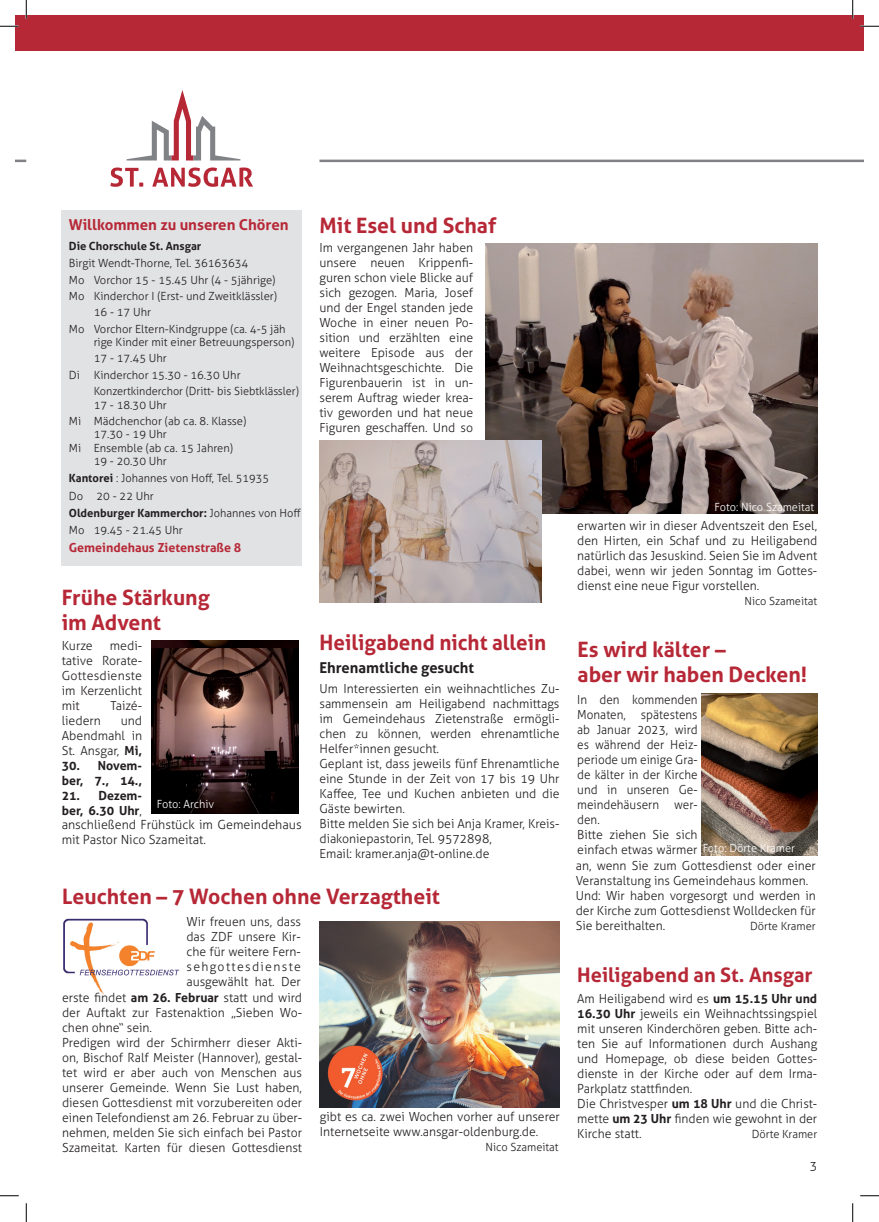
<style>
.page{position:relative;width:879px;height:1222px;background:#fff}
.page>*{position:absolute;margin:0;border:0;box-sizing:border-box;transform-origin:0 0}
.t1{font:700 21.25px/25.5px "Aller";color:#b72837}
.t2{font:700 20px "Aller";color:#b72837}
.t3{font:700 15px "Aller";color:#b72837}
.t4{font:700 15px "Aller";color:#231f20}
.t5{font:300 12.62px/15.1px "Aller";color:#231f20}
.t6{font:300 12.5px/15px "Aller";color:#231f20;text-align:justify}
.t7{font:300 12.5px/15.1px "Aller";color:#231f20;scale:.94 1}
.t8{font:700 12.5px/15px "Aller";color:#231f20}
.t9{font:700 12.5px "Aller";color:#b72837}
.t10{font:300 12.5px "Aller";letter-spacing:.11em;color:#231f20}
.t11{font:300 11.25px/17px "Aller";color:#231f20}
.t12{font:300 11.25px "Aller";color:#fff}
.t13{font:700 11.25px "Aller";color:#231f20}
.s1{font-weight:700}
.s2{font-weight:300}
</style>
<div class="page">
<div style="left:16px;top:16px;width:10px;height:35px;background:#b72837"></div>
<div style="left:26px;top:16px;width:836px;height:35px;background:#b72837"></div>
<div style="left:62px;top:211px;width:239px;height:355px;background:#e1e2e4"></div>
<img style="left:151px;top:641px;width:147px;height:172px">
<img style="left:63px;top:918px;width:117px;height:77px">
<img style="left:320px;top:921px;width:239px;height:187px">
<img style="left:485px;top:243px;width:331px;height:270px">
<img style="left:320px;top:440px;width:221px;height:162px">
<img style="left:701px;top:693px;width:116px;height:162px">
<svg style="left:16px;top:160px;width:9px;height:2px"></svg>
<svg style="left:126px;top:90px;width:114px;height:70px"></svg>
<svg style="left:110px;top:167px;width:143px;height:20px"></svg>
<hr style="left:320px;top:160px;width:542px;height:2px;background:#808285">
<svg style="left:0;top:25px;width:19px;height:2px"></svg>
<svg style="left:860px;top:25px;width:18px;height:2px"></svg>
<svg style="left:0;top:1195px;width:19px;height:1px"></svg>
<svg style="left:860px;top:1195px;width:18px;height:1px"></svg>
<svg style="left:25px;top:0;width:2px;height:19px"></svg>
<svg style="left:25px;top:1203px;width:2px;height:19px"></svg>
<svg style="left:851px;top:0;width:2px;height:19px"></svg>
<svg style="left:852px;top:1203px;width:1px;height:19px"></svg>
<p class="t3" style="left:69px;top:215px;width:221px">Willkommen zu unseren Chören</p>
<p class="t13" style="left:69px;top:239px;width:134px">Die Chorschule St. Ansgar</p>
<p class="t11" style="left:69px;top:255px;width:181px">Birgit Wendt-Thorne, Tel. 36163634</p>
<p class="t11" style="left:69px;top:271px;width:208px">Mo Vorchor 15 - 15.45 Uhr (4 - 5jährige)</p>
<p class="t11" style="left:69px;top:287px;width:210px">Mo Kinderchor I (Erst- und Zweitklässler)</p>
<p class="t11" style="left:94px;top:304px;width:59px">16 - 17 Uhr</p>
<p class="t11" style="left:69px;top:320px;width:218px">Mo Vorchor Eltern-Kindgruppe (ca. 4-5 jäh</p>
<p class="t11" style="left:94px;top:334px;width:202px">rige Kinder mit einer Betreuungsperson)</p>
<p class="t11" style="left:94px;top:350px;width:75px">17 - 17.45 Uhr</p>
<p class="t11" style="left:69px;top:366px;width:173px">Di Kinderchor 15.30 - 16.30 Uhr</p>
<p class="t11" style="left:94px;top:383px;width:207px">Konzertkinderchor (Dritt- bis Siebtklässler)</p>
<p class="t11" style="left:69px;top:396px;width:179px;line-height:16.4px;text-indent:25px">17 - 18.30 Uhr<br>Mi Mädchenchor (ab ca. 8. Klasse)</p>
<p class="t11" style="left:94px;top:426px;width:75px">17.30 - 19 Uhr</p>
<p class="t11" style="left:69px;top:439px;width:166px">Mi Ensemble (ab ca. 15 Jahren)</p>
<p class="t11" style="left:94px;top:453px;width:75px">19 - 20.30 Uhr</p>
<p class="t11" style="left:69px;top:470px;width:233px"><span class="s1">Kantorei</span> : Johannes von Hoff, Tel. 51935<br>Do 20 - 22 Uhr<br><span class="s1">Oldenburger Kammerchor:</span> Johannes von Hoff<br>Mo 19.45 - 21.45 Uhr</p>
<p class="t9" style="left:69px;top:540px;width:174px">Gemeindehaus Zietenstraße 8</p>
<h1 class="t1" style="left:62px;top:584px;width:149px">Frühe Stärkung im Advent</h1>
<p class="t6" style="left:62px;top:638px;width:33px">Kurze</p>
<p class="t6" style="left:62px;top:638px;width:82px;text-indent:48px">medi&shy;tative Rorate-Gottesdienste im Kerzenlicht mit</p>
<p class="t6" style="left:110px;top:698px;width:33px">Taizé-</p>
<p class="t6" style="left:62px;top:713px;width:82px;text-indent:59px">und Abendmahl in St. Ansgar, <span class="s1">Mi,</span></p>
<p class="t8" style="left:62px;top:758px;width:82px">30. Novem&shy;ber, 7., 14.,</p>
<p class="t8" style="left:62px;top:788px;width:82px">21. Dezem&shy;ber, 6.30 Uhr<span class="s2">,</span></p>
<p class="t6" style="left:62px;top:713px;width:41px">liedern</p>
<p class="t12" style="left:157px;top:797px;width:59px">Foto: Archiv</p>
<p class="t5" style="left:62px;top:817px;width:241px">anschließend Frühstück im Gemeindehaus mit Pastor Nico Szameitat.</p>
<h1 class="t1" style="left:319px;top:213px;width:178px">Mit Esel und Schaf</h1>
<p class="t6" style="left:319px;top:240px;width:155px">Im vergangenen Jahr haben unsere neuen Krippenfi&shy;guren schon viele Blicke auf sich gezogen. Maria, Josef und der Engel standen jede Woche in einer neuen Po&shy;sition und erzählten eine weitere Episode aus der Weihnachtsgeschichte. Die Figurenbauerin ist in un&shy;serem Auftrag wieder krea&shy;tiv geworden und hat neue Figuren geschaffen. Und so</p>
<h1 class="t1" style="left:319px;top:630px;width:228px">Heiligabend nicht allein</h1>
<p class="t4" style="left:319px;top:659px;width:156px">Ehrenamtliche gesucht</p>
<p class="t6" style="left:319px;top:681px;width:241px;text-align:left">Um Interessierten ein weihnachtliches Zu&shy;sammensein am Heiligabend nachmittags im Gemeindehaus Zietenstraße ermögli&shy;chen zu können, werden ehrenamtliche Helfer*innen gesucht.<br>Geplant ist, dass jeweils fünf Ehrenamtliche eine Stunde in der Zeit von 17 bis 19 Uhr Kaffee, Tee und Kuchen anbieten und die Gäste bewirten.<br>Bitte melden Sie sich bei Anja Kramer, Kreis&shy;diakoniepastorin, Tel. 9572898,<br>Email: kramer.anja@t-online.de</p>
<h1 class="t1" style="left:62px;top:883px;width:379px">Leuchten – 7 Wochen ohne Verzagtheit</h1>
<p class="t6" style="left:186px;top:914px;width:116px">Wir freuen uns, dass</p>
<p class="t6" style="left:186px;top:929px;width:116px">das ZDF unsere Kir-</p>
<p class="t6" style="left:186px;top:944px;width:116px">che für weitere Fern-</p>
<p class="t10" style="left:186px;top:959px;width:116px">sehgottesdienste</p>
<p class="t6" style="left:186px;top:974px;width:116px">ausgewählt hat. Der</p>
<p class="t6" style="left:62px;top:990px;width:241px">erste findet <span class="s1">am 26. Februar</span> statt und wird</p>
<p class="t6" style="left:62px;top:1005px;width:241px">der Auftakt zur Fastenaktion „Sieben Wo-</p>
<p class="t6" style="left:62px;top:1020px;width:91px">chen ohne“ sein.</p>
<p class="t6" style="left:62px;top:1035px;width:241px">Predigen wird der Schirmherr dieser Akti-</p>
<p class="t6" style="left:62px;top:1050px;width:241px">on, Bischof Ralf Meister (Hannover), gestal-</p>
<p class="t6" style="left:62px;top:1065px;width:241px">tet wird er aber auch von Menschen aus</p>
<p class="t6" style="left:62px;top:1080px;width:241px">unserer Gemeinde. Wenn Sie Lust haben,</p>
<p class="t6" style="left:62px;top:1095px;width:241px">diesen Gottesdienst mit vorzubereiten oder</p>
<p class="t6" style="left:62px;top:1110px;width:241px">einen Telefondienst am 26. Februar zu über-</p>
<p class="t6" style="left:62px;top:1125px;width:241px">nehmen, melden Sie sich einfach bei Pastor</p>
<p class="t6" style="left:62px;top:1140px;width:241px">Szameitat. Karten für diesen Gottesdienst</p>
<p class="t6" style="left:320px;top:1109px;width:241px">gibt es ca. zwei Wochen vorher auf unserer<br>Internetseite www.ansgar-oldenburg.de.</p>
<p class="t11" style="left:485px;top:1138px;width:74px">Nico Szameitat</p>
<p class="t12" style="left:714px;top:501px;width:101px">Foto: Nico Szameitat</p>
<p class="t6" style="left:577px;top:518px;width:241px">erwarten wir in dieser Adventszeit den Esel, den Hirten, ein Schaf und zu Heiligabend natürlich das Jesuskind. Seien Sie im Advent dabei, wenn wir jeden Sonntag im Gottes&shy;dienst eine neue Figur vorstellen.</p>
<p class="t11" style="left:744px;top:592px;width:74px">Nico Szameitat</p>
<h1 class="t1" style="left:577px;top:636px;width:231px">Es wird kälter –<br>aber wir haben Decken!</h1>
<p class="t7" style="left:575px;top:692px;width:257px">In den kommenden<br>Monaten, spätestens<br>ab Januar 2023, wird<br>es während der Heiz-<br>periode um einige Gra-<br>de kälter in der Kirche<br>und in unseren Ge-<br>meindehäusern wer-<br>den.<br>Bitte ziehen Sie sich<br>einfach etwas wärmer<br>an, wenn Sie zum Gottesdienst oder einer<br>Veranstaltung ins Gemeindehaus kommen.<br>Und: Wir haben vorgesorgt und werden in der Kirche zum Gottesdienst Wolldecken für<br>Sie bereithalten.</p>
<p class="t12" style="left:702px;top:842px;width:94px">Foto: Dörte Kramer</p>
<p class="t11" style="left:749px;top:917px;width:67px">Dörte Kramer</p>
<h2 class="t2" style="left:577px;top:963px;width:237px">Heiligabend an St. Ansgar</h2>
<p class="t6" style="left:577px;top:990px;width:241px;text-align:left">Am Heiligabend wird es <span class="s1">um 15.15 Uhr und 16.30 Uhr</span> jeweils ein Weihnachtssingspiel mit unseren Kinderchören geben. Bitte ach&shy;ten Sie auf Informationen durch Aushang und Homepage, ob diese beiden Gottes&shy;dienste in der Kirche oder auf dem Irma-Parkplatz stattfinden.<br>Die Christvesper <span class="s1">um 18 Uhr</span> und die Christ&shy;mette <span class="s1">um 23 Uhr</span> finden wie gewohnt in der Kirche statt.</p>
<p class="t11" style="left:751px;top:1125px;width:67px">Dörte Kramer</p>
<p class="t6" style="left:809px;top:1157px;width:9px">3</p>
</div>
